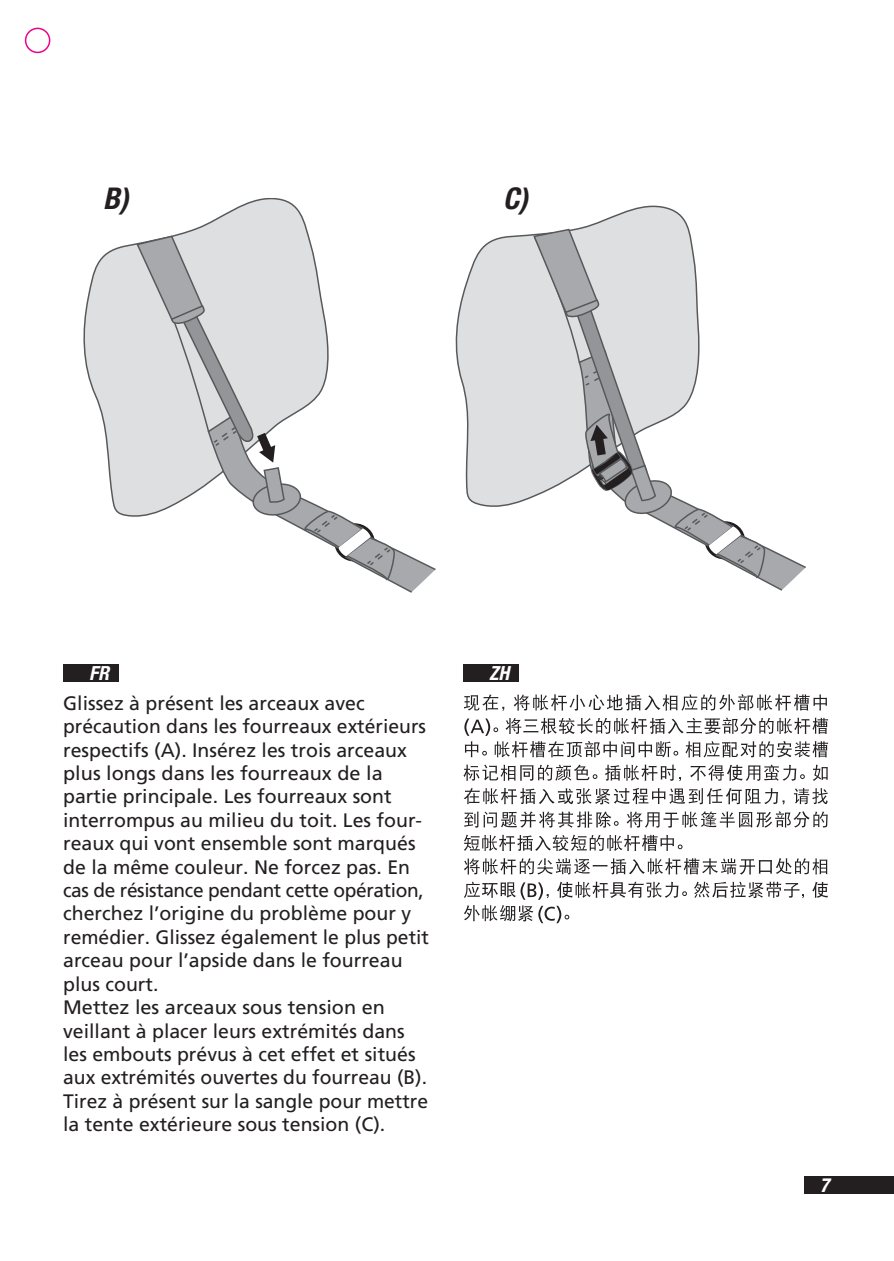
<style>
.page{position:relative;width:894px;height:1261px;background:#fff}
.page>*{position:absolute;margin:0;border:0;box-sizing:border-box;transform-origin:0 0}
.t1{font:italic 700 condensed 30px "Helvetica Neue LT Com";color:#231f20}
.t2{font:19.5px/23.4px "Frutiger CE";color:#231f20}
.t3{font:italic 700 condensed 19.5px "Helvetica Neue LT Com";color:#fff}
</style>
<div class="page">
<div style="left:803px;top:1176px;width:90px;height:17px;background:#231f20"></div>
<div style="left:63px;top:664px;width:55px;height:18px;background:#231f20"></div>
<div style="left:463px;top:664px;width:55px;height:18px;background:#231f20"></div>
<svg style="left:83px;top:198px;width:226px;height:319px"></svg>
<svg style="left:135px;top:234px;width:301px;height:359px"></svg>
<svg style="left:455px;top:205px;width:234px;height:302px"></svg>
<svg style="left:532px;top:227px;width:273px;height:364px"></svg>
<svg style="left:464px;top:905px;width:105px;height:18px"></svg>
<svg style="left:464px;top:881px;width:364px;height:18px"></svg>
<svg style="left:464px;top:858px;width:363px;height:16px"></svg>
<svg style="left:464px;top:834px;width:218px;height:17px"></svg>
<svg style="left:464px;top:811px;width:363px;height:16px"></svg>
<svg style="left:463px;top:787px;width:364px;height:17px"></svg>
<svg style="left:463px;top:764px;width:364px;height:17px"></svg>
<svg style="left:464px;top:717px;width:364px;height:40px"></svg>
<svg style="left:464px;top:694px;width:362px;height:17px"></svg>
<div style="left:25px;top:28px;width:25px;height:25px;border:2px solid #ed028c;border-radius:50%"></div>
<h1 class="t1" style="left:103px;top:180px;width:27px">B)</h1>
<h1 class="t1" style="left:503px;top:180px;width:26px">C)</h1>
<p class="t3" style="left:89px;top:661px;width:21px">FR</p>
<p class="t2" style="left:63px;top:691px;width:367px">Glissez à présent les arceaux avec précaution dans les fourreaux extérieurs respectifs (A). Insérez les trois arceaux plus longs dans les fourreaux de la partie principale. Les fourreaux sont interrompus au milieu du toit. Les four&shy;reaux qui vont ensemble sont marqués de la même couleur. Ne forcez pas. En cas de résistance pendant cette opération, cherchez l’origine du problème pour y remédier. Glissez également le plus petit arceau pour l’apside dans le fourreau plus court.<br>Mettez les arceaux sous tension en veillant à placer leurs extrémités dans les embouts prévus à cet effet et situés aux extrémités ouvertes du fourreau (B).<br>Tirez à présent sur la sangle pour mettre la tente extérieure sous tension (C).</p>
<p class="t3" style="left:489px;top:661px;width:22px">ZH</p>
<p class="t3" style="left:819px;top:1173px;width:11px">7</p>
</div>
